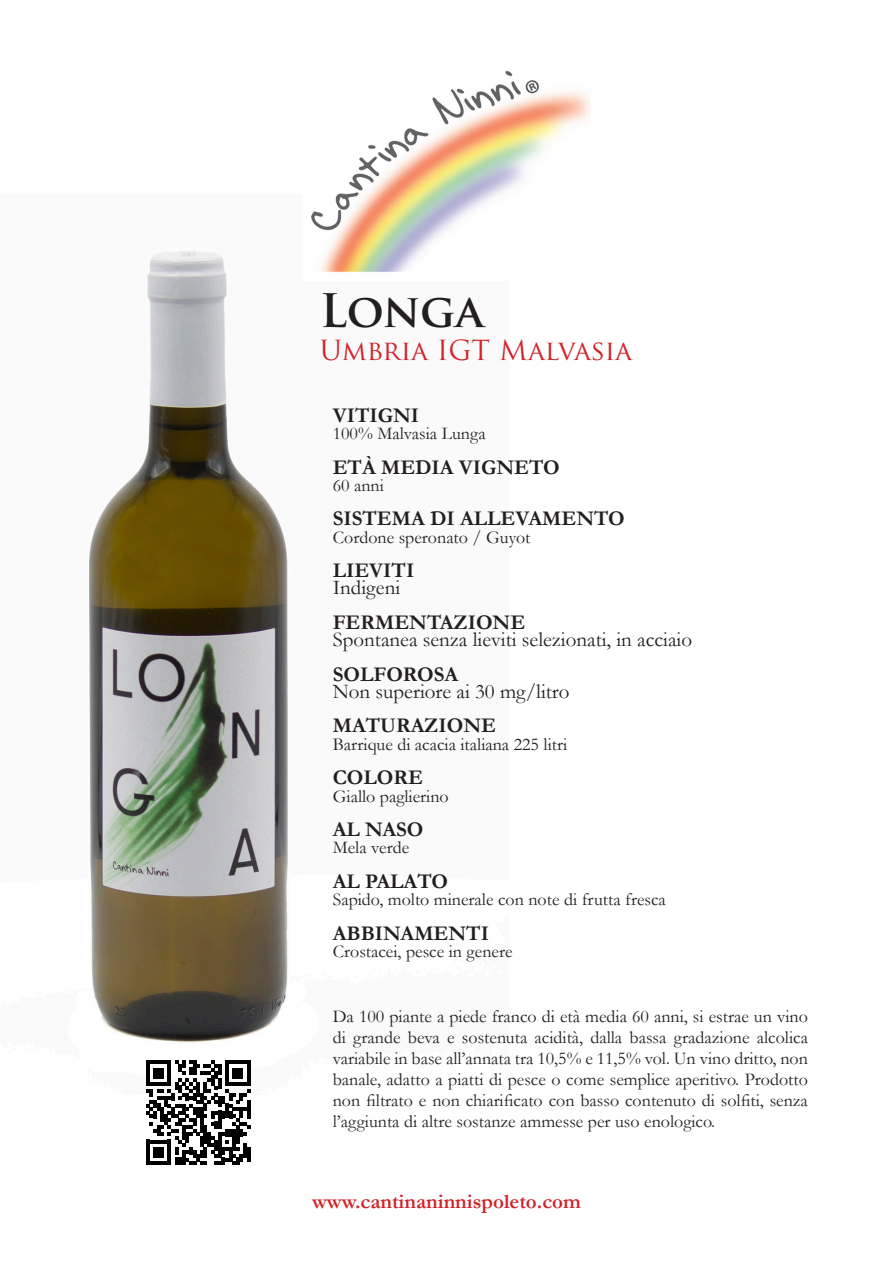
<style>
.page{position:relative;width:893px;height:1263px;background:#fff}
.page>*{position:absolute;margin:0;border:0;box-sizing:border-box;transform-origin:0 0}
.t1{font:700 45px "Trajan Pro";letter-spacing:-.01em;color:#231f20}
.t2{font:27px "Trajan Pro";color:#d1232a}
.t3{font:700 21px "Garamond";color:#231f20}
.t4{font:21px "Garamond";color:#231f20}
.t5{font:700 21px "Garamond";color:#d1232a}
.t6{font:18px/21px "Garamond";color:#231f20;text-align:justify}
</style>
<div class="page">
<img style="left:89px;top:251px;width:199px;height:842px">
<img style="left:311px;top:70px;width:279px;height:202px">
<svg style="left:146px;top:1060px;width:104px;height:105px"></svg>
<hr style="left:247px;top:1147px;width:3px;height:14px;background:#000">
<h1 class="t1" style="left:320px;top:283px;width:165px">Longa</h1>
<h2 class="t2" style="left:320px;top:333px;width:314px">Umbria IGT Malvasia</h2>
<p class="t3" style="left:333px;top:401px;width:88px">VITIGNI</p>
<p class="t6" style="left:333px;top:423px;width:155px">100% Malvasia Lunga</p>
<p class="t3" style="left:333px;top:453px;width:229px">ETà MEDIA VIGNETO</p>
<p class="t6" style="left:333px;top:474px;width:53px">60 anni</p>
<p class="t3" style="left:333px;top:505px;width:293px">SISTEMA DI ALLEVAMENTO</p>
<p class="t6" style="left:333px;top:526px;width:199px">Cordone speronato / Guyot</p>
<p class="t3" style="left:333px;top:556px;width:83px">LIEVITI</p>
<p class="t4" style="left:333px;top:574px;width:69px">Indigeni</p>
<p class="t3" style="left:333px;top:608px;width:194px">FERMENTAZIONE</p>
<p class="t4" style="left:333px;top:625px;width:361px">Spontanea senza lieviti selezionati, in acciaio</p>
<p class="t3" style="left:333px;top:660px;width:127px">SOLFOROSA</p>
<p class="t4" style="left:333px;top:677px;width:238px">Non superiore ai 30 mg/litro</p>
<p class="t3" style="left:333px;top:711px;width:165px">MATURAZIONE</p>
<p class="t6" style="left:333px;top:733px;width:236px">Barrique di acacia italiana 225 litri</p>
<p class="t3" style="left:333px;top:763px;width:92px">COLORE</p>
<p class="t6" style="left:333px;top:785px;width:118px">Giallo paglierino</p>
<p class="t3" style="left:333px;top:815px;width:92px">AL NASO</p>
<p class="t6" style="left:333px;top:837px;width:78px">Mela verde</p>
<p class="t3" style="left:333px;top:867px;width:117px">AL PALATO</p>
<p class="t6" style="left:333px;top:888px;width:335px">Sapido, molto minerale con note di frutta fresca</p>
<p class="t3" style="left:333px;top:919px;width:158px">ABBINAMENTI</p>
<p class="t6" style="left:333px;top:940px;width:181px">Crostacei, pesce in genere</p>
<p class="t6" style="left:333px;top:1005px;width:477px">Da 100 piante a piede franco di età media 60 anni, si estrae un vino di grande beva e sostenuta acidità, dalla bassa gradazione alcolica variabile in base all’annata tra 10,5% e 11,5% vol. Un vino dritto, non banale, adatto a piatti di pesce o come semplice aperitivo. Prodotto non filtrato e non chiarificato con basso contenuto di solfiti, senza l’aggiunta di altre sostanze ammesse per uso enologico.</p>
<p class="t5" style="left:312px;top:1187px;width:270px">www.cantinaninnispoleto.com</p>
</div>
